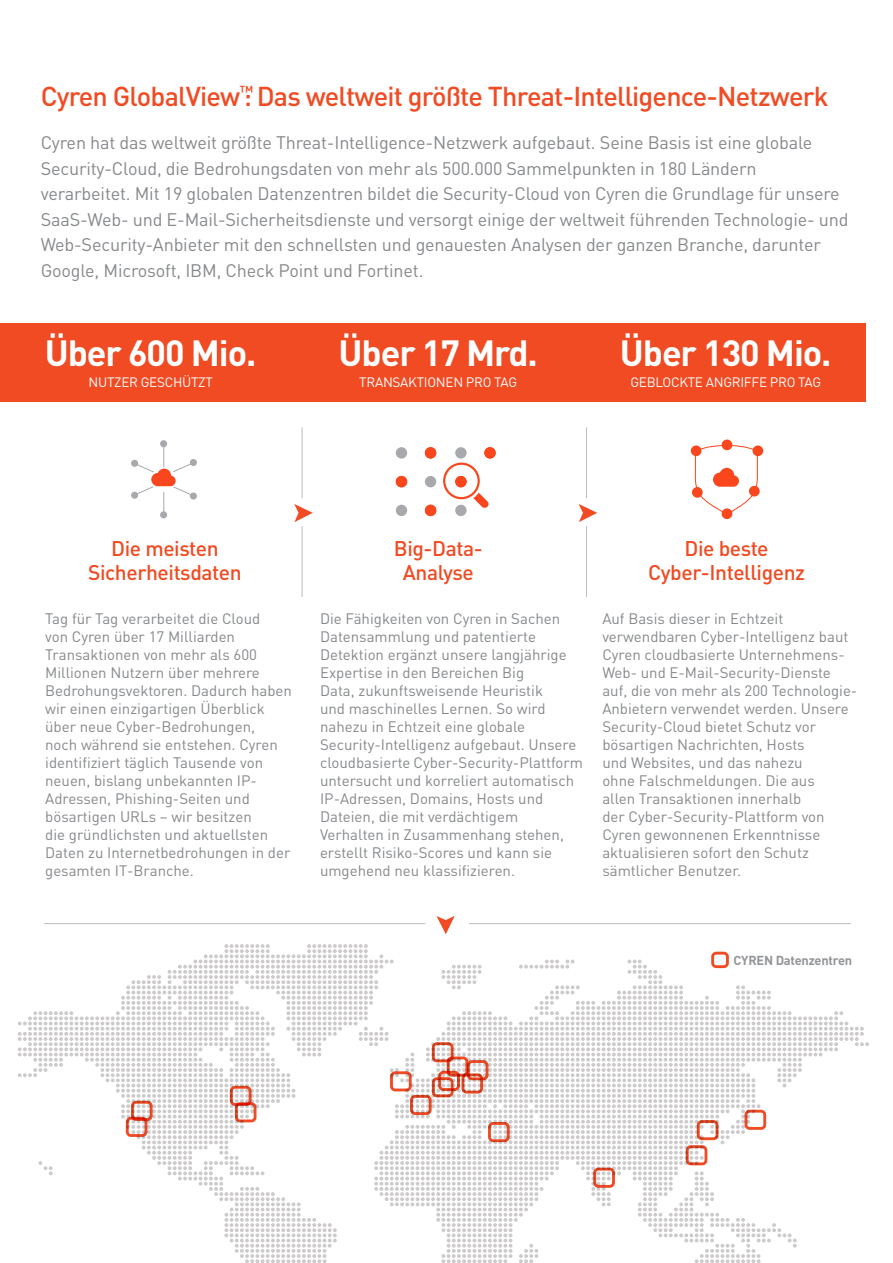
<style>
.page{position:relative;width:893px;height:1263px;background:#fff}
.page>*{position:absolute;margin:0;border:0;box-sizing:border-box;transform-origin:0 0}
.Datapoints_Number{font:700 36px "DINOT";letter-spacing:-.03em;color:#fff}
.SubHead{font:500 27px "DINOT";letter-spacing:-.03em;color:#f04b23}
.Chart_Titles{font:500 21px/24px "DINOT";letter-spacing:-.02em;color:#f04b23;text-align:center}
.Intro_text{font:18px/25.5px "DINOT";letter-spacing:-.01em;color:#86888b}
.Body_text{font:15px/18px "DINOT";color:#86888b}
.Datapoints_Type{font:13.5px "DINOT";letter-spacing:-.02em;color:#fff}
.t1{font:700 12.9px "DINOT";letter-spacing:-.02em;color:#939598}
</style>
<div class="page">
<div style="left:0;top:324px;width:865px;height:78px;background:#f04b23"></div>
<hr style="left:163px;top:444px;width:1px;height:35px;background:#a8a9ad">
<hr style="left:163px;top:479px;width:1px;height:35px;background:#a8a9ad">
<div style="left:131px;top:460px;width:7px;height:7px;background:#a8a9ad;border-radius:50%"></div>
<div style="left:190px;top:459px;width:7px;height:7px;background:#a8a9ad;border-radius:50%"></div>
<div style="left:160px;top:440px;width:7px;height:7px;background:#a8a9ad;border-radius:50%"></div>
<div style="left:131px;top:492px;width:7px;height:7px;background:#a8a9ad;border-radius:50%"></div>
<svg style="left:190px;top:492px;width:7px;height:8px"></svg>
<div style="left:160px;top:511px;width:7px;height:7px;background:#a8a9ad;border-radius:50%"></div>
<svg style="left:133px;top:461px;width:63px;height:37px"></svg>
<div style="left:396px;top:447px;width:11px;height:12px;background:#a8a9ad;border-radius:50%"></div>
<div style="left:455px;top:447px;width:12px;height:12px;background:#a8a9ad;border-radius:50%"></div>
<div style="left:425px;top:476px;width:11px;height:11px;background:#a8a9ad;border-radius:50%"></div>
<div style="left:396px;top:505px;width:11px;height:11px;background:#a8a9ad;border-radius:50%"></div>
<div style="left:455px;top:505px;width:12px;height:11px;background:#a8a9ad;border-radius:50%"></div>
<svg style="left:443px;top:463px;width:45px;height:45px"></svg>
<div style="left:425px;top:447px;width:11px;height:12px;background:#f9461c;border-radius:50%"></div>
<div style="left:484px;top:447px;width:12px;height:12px;background:#f9461c;border-radius:50%"></div>
<div style="left:396px;top:476px;width:11px;height:11px;background:#f9461c;border-radius:50%"></div>
<div style="left:455px;top:476px;width:12px;height:11px;background:#f9461c;border-radius:50%"></div>
<div style="left:425px;top:505px;width:11px;height:11px;background:#f9461c;border-radius:50%"></div>
<div style="left:691px;top:445px;width:10px;height:11px;background:#f9461c;border-radius:50%"></div>
<div style="left:722px;top:508px;width:10px;height:11px;background:#f9461c;border-radius:50%"></div>
<div style="left:752px;top:445px;width:11px;height:11px;background:#f9461c;border-radius:50%"></div>
<div style="left:722px;top:439px;width:10px;height:11px;background:#f9461c;border-radius:50%"></div>
<div style="left:692px;top:487px;width:11px;height:11px;background:#f9461c;border-radius:50%"></div>
<svg style="left:694px;top:445px;width:64px;height:70px"></svg>
<hr style="left:302px;top:427px;width:1px;height:71px;background:#bcbdc0">
<hr style="left:302px;top:526px;width:1px;height:71px;background:#bcbdc0">
<svg style="left:294px;top:496px;width:19px;height:36px"></svg>
<hr style="left:586px;top:427px;width:1px;height:71px;background:#bcbdc0">
<hr style="left:586px;top:526px;width:1px;height:71px;background:#bcbdc0">
<svg style="left:579px;top:504px;width:18px;height:18px"></svg>
<svg style="left:18px;top:915px;width:851px;height:348px"></svg>
<div style="left:390px;top:1071px;width:22px;height:20px;border:3px solid #f04b24;border-radius:4px"></div>
<div style="left:230px;top:1086px;width:21px;height:20px;border:3px solid #f04b24;border-radius:4px"></div>
<div style="left:235px;top:1102px;width:21px;height:20px;border:3px solid #f04b24;border-radius:4px"></div>
<div style="left:131px;top:1101px;width:22px;height:20px;border:3px solid #f04b24;border-radius:4px"></div>
<div style="left:126px;top:1117px;width:21px;height:20px;border:3px solid #f04b24;border-radius:4px"></div>
<div style="left:432px;top:1042px;width:21px;height:20px;border:3px solid #f04b24;border-radius:4px"></div>
<div style="left:410px;top:1095px;width:22px;height:20px;border:3px solid #f04b24;border-radius:4px"></div>
<div style="left:432px;top:1077px;width:21px;height:20px;border:3px solid #f04b24;border-radius:4px"></div>
<div style="left:438px;top:1071px;width:22px;height:20px;border:3px solid #f04b24;border-radius:4px"></div>
<div style="left:447px;top:1056px;width:21px;height:20px;border:3px solid #f04b24;border-radius:4px"></div>
<div style="left:467px;top:1060px;width:21px;height:20px;border:3px solid #f04b24;border-radius:4px"></div>
<div style="left:461px;top:1073px;width:22px;height:20px;border:3px solid #f04b24;border-radius:4px"></div>
<div style="left:488px;top:1122px;width:22px;height:20px;border:3px solid #f04b24;border-radius:4px"></div>
<div style="left:593px;top:1168px;width:22px;height:20px;border:3px solid #f04b24;border-radius:4px"></div>
<div style="left:686px;top:1145px;width:21px;height:20px;border:3px solid #f04b24;border-radius:4px"></div>
<div style="left:697px;top:1120px;width:21px;height:20px;border:3px solid #f04b24;border-radius:4px"></div>
<div style="left:744px;top:1110px;width:22px;height:20px;border:3px solid #f04b24;border-radius:4px"></div>
<div style="left:711px;top:952px;width:18px;height:16px;border:3px solid #f04b24;border-radius:4px"></div>
<p class="SubHead" style="left:41px;top:79px;width:789px">Cyren GlobalView<sup>™</sup>: Das weltweit größte Threat-Intelligence-Netzwerk</p>
<p class="Intro_text" style="left:41px;top:129px;width:809px">Cyren hat das weltweit größte Threat-Intelligence-Netzwerk aufgebaut. Seine Basis ist eine globale Security-Cloud, die Bedrohungsdaten von mehr als 500.000 Sammelpunkten in 180 Ländern verarbeitet. Mit 19 globalen Datenzentren bildet die Security-Cloud von Cyren die Grundlage für unsere SaaS-Web- und E-Mail-Sicherheitsdienste und versorgt einige der weltweit führenden Technologie- und Web-Security-Anbieter mit den schnellsten und genauesten Analysen der ganzen Branche, darunter Google, Microsoft, IBM, Check Point und Fortinet.</p>
<p class="Datapoints_Number" style="left:45px;top:330px;width:213px">Über 600 Mio.</p>
<p class="Datapoints_Type" style="left:88px;top:373px;width:126px">NUTZER GESCHÜTZT</p>
<p class="Datapoints_Number" style="left:339px;top:330px;width:201px">Über 17 Mrd.</p>
<p class="Datapoints_Type" style="left:359px;top:373px;width:159px">TRANSAKTIONEN PRO TAG</p>
<p class="Datapoints_Number" style="left:620px;top:330px;width:213px">Über 130 Mio.</p>
<p class="Datapoints_Type" style="left:630px;top:373px;width:192px">GEBLOCKTE ANGRIFFE PRO TAG</p>
<p class="Chart_Titles" style="left:88px;top:535px;width:155px">Die meisten<br>Sicherheitsdaten</p>
<p class="Body_text" style="left:45px;top:609px;width:248px">Tag für Tag verarbeitet die Cloud<br>von Cyren über 17 Milliarden<br>Transaktionen von mehr als 600<br>Millionen Nutzern über mehrere<br>Bedrohungsvektoren. Dadurch haben wir einen einzigartigen Überblick über neue Cyber-Bedrohungen,<br>noch während sie entstehen. Cyren identifiziert täglich Tausende von neuen, bislang unbekannten IP-<br>Adressen, Phishing-Seiten und bösartigen URLs – wir besitzen<br>die gründlichsten und aktuellsten<br>Daten zu Internetbedrohungen in der gesamten IT-Branche.</p>
<p class="Chart_Titles" style="left:394px;top:535px;width:90px">Big-Data-<br>Analyse</p>
<p class="Body_text" style="left:320px;top:609px;width:264px">Die Fähigkeiten von Cyren in Sachen Datensammlung und patentierte Detektion ergänzt unsere langjährige Expertise in den Bereichen Big<br>Data, zukunftsweisende Heuristik<br>und maschinelles Lernen. So wird nahezu in Echtzeit eine globale Security-Intelligenz aufgebaut. Unsere cloudbasierte Cyber-Security-Plattform untersucht und korreliert automatisch IP-Adressen, Domains, Hosts und Dateien, die mit verdächtigem Verhalten in Zusammenhang stehen, erstellt Risiko-Scores und kann sie umgehend neu klassifizieren.</p>
<p class="Chart_Titles" style="left:648px;top:535px;width:158px">Die beste<br>Cyber-Intelligenz</p>
<p class="Body_text" style="left:602px;top:609px;width:256px">Auf Basis dieser in Echtzeit verwendbaren Cyber-Intelligenz baut<br>Cyren cloudbasierte Unternehmens-<br>Web- und E-Mail-Security-Dienste auf, die von mehr als 200 Technologie-<br>Anbietern verwendet werden. Unsere<br>Security-Cloud bietet Schutz vor bösartigen Nachrichten, Hosts<br>und Websites, und das nahezu<br>ohne Falschmeldungen. Die aus<br>allen Transaktionen innerhalb<br>der Cyber-Security-Plattform von<br>Cyren gewonnenen Erkenntnisse aktualisieren sofort den Schutz sämtlicher Benutzer.</p>
<p class="t1" style="left:734px;top:951px;width:120px">CYREN Datenzentren</p>
</div>
